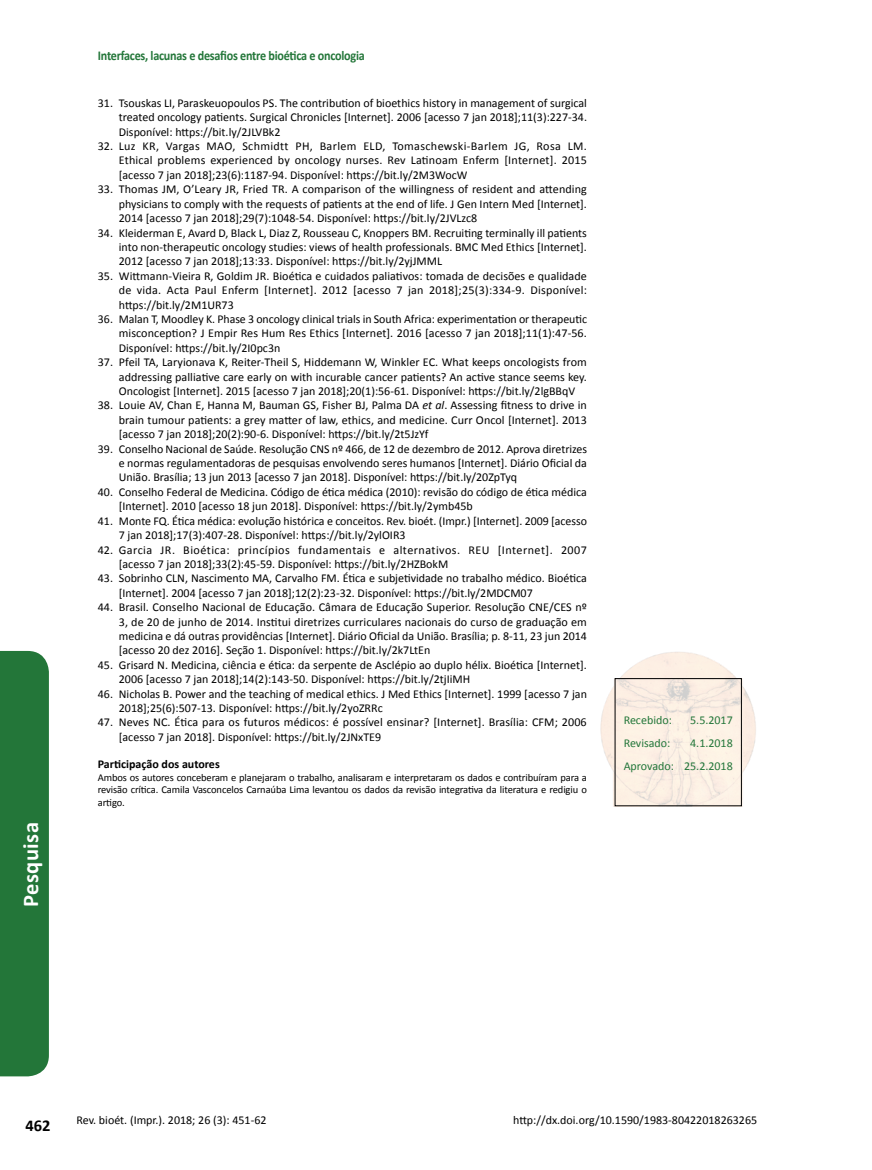
<style>
.page{position:relative;width:872px;height:1170px;background:#fff}
.page>*{position:absolute;margin:0;border:0;box-sizing:border-box;transform-origin:0 0}
.t1{font:700 22.5px "Calibri";letter-spacing:.02em;color:#fff}
.t2{font:700 16.5px "Calibri";color:#000}
.t3{font:700 13.5px "Calibri";letter-spacing:-.02em;color:#237639;scale:.9 1}
.t4{font:12px/14.4px "Calibri";color:#000;text-align:justify}
.t5{font:12px/14.4px "Calibri";letter-spacing:.035em;color:#000}
.t6{font:12px/23px "Calibri";color:#237639;text-align:right}
.t7{font:700 12px "Calibri";color:#000}
.t8{font:10.5px/12.6px "Calibri";letter-spacing:-.01em;color:#000;text-align:justify}
.s1{font-style:italic}
</style>
<div class="page">
<img style="left:600px;top:652px;width:156px;height:154px">
<div style="left:0;top:651px;width:49px;height:425px;background:#237639"></div>
<h1 class="t1" style="left:16px;top:907px;width:86px;rotate:-90deg">Pesquisa</h1>
<p class="t3" style="left:98px;top:47px;width:298px">Interfaces, lacunas e desafios entre bioética e oncologia</p>
<p class="t4" style="left:119px;top:96px;width:470px;text-indent:-21px">31. Tsouskas LI, Paraskeuopoulos PS. The contribution of bioethics history in management of surgical treated oncology patients. Surgical Chronicles [Internet]. 2006 [acesso 7 jan 2018];11(3):227-34.<br>Disponível: https://bit.ly/2JLVBk2</p>
<p class="t4" style="left:119px;top:139px;width:469px;text-indent:-21px">32. Luz KR, Vargas MAO, Schmidtt PH, Barlem ELD, Tomaschewski-Barlem JG, Rosa LM.<br>Ethical problems experienced by oncology nurses. Rev Latinoam Enferm [Internet]. 2015 [acesso 7 jan 2018];23(6):1187-94. Disponível: https://bit.ly/2M3WocW</p>
<p class="t4" style="left:119px;top:182px;width:469px;text-indent:-21px">33. Thomas JM, O’Leary JR, Fried TR. A comparison of the willingness of resident and attending physicians to comply with the requests of patients at the end of life. J Gen Intern Med [Internet].<br>2014 [acesso 7 jan 2018];29(7):1048-54. Disponível: https://bit.ly/2JVLzc8</p>
<p class="t4" style="left:119px;top:225px;width:469px;text-indent:-21px">34. Kleiderman E, Avard D, Black L, Diaz Z, Rousseau C, Knoppers BM. Recruiting terminally ill patients into non-therapeutic oncology studies: views of health professionals. BMC Med Ethics [Internet].<br>2012 [acesso 7 jan 2018];13:33. Disponível: https://bit.ly/2yjJMML</p>
<p class="t4" style="left:119px;top:268px;width:470px;text-indent:-21px">35. Wittmann-Vieira R, Goldim JR. Bioética e cuidados paliativos: tomada de decisões e qualidade de vida. Acta Paul Enferm [Internet]. 2012 [acesso 7 jan 2018];25(3):334-9. Disponível: https://bit.ly/2M1UR73</p>
<p class="t4" style="left:119px;top:312px;width:470px;text-indent:-21px">36. Malan T, Moodley K. Phase 3 oncology clinical trials in South Africa: experimentation or therapeutic misconception? J Empir Res Hum Res Ethics [Internet]. 2016 [acesso 7 jan 2018];11(1):47-56.<br>Disponível: https://bit.ly/2I0pc3n</p>
<p class="t4" style="left:119px;top:355px;width:470px;text-indent:-21px">37. Pfeil TA, Laryionava K, Reiter-Theil S, Hiddemann W, Winkler EC. What keeps oncologists from addressing palliative care early on with incurable cancer patients? An active stance seems key.<br>Oncologist [Internet]. 2015 [acesso 7 jan 2018];20(1):56-61. Disponível: https://bit.ly/2lgBBqV</p>
<p class="t4" style="left:119px;top:398px;width:469px;text-indent:-21px">38. Louie AV, Chan E, Hanna M, Bauman GS, Fisher BJ, Palma DA <span class="s1">et al</span>. Assessing fitness to drive in brain tumour patients: a grey matter of law, ethics, and medicine. Curr Oncol [Internet]. 2013 [acesso 7 jan 2018];20(2):90-6. Disponível: https://bit.ly/2t5JzYf</p>
<p class="t4" style="left:119px;top:441px;width:470px;text-indent:-21px">39. Conselho Nacional de Saúde. Resolução CNS nº 466, de 12 de dezembro de 2012. Aprova diretrizes e normas regulamentadoras de pesquisas envolvendo seres humanos [Internet]. Diário Oficial da União. Brasília; 13 jun 2013 [acesso 7 jan 2018]. Disponível: https://bit.ly/20ZpTyq</p>
<p class="t4" style="left:119px;top:484px;width:469px;text-indent:-21px">40. Conselho Federal de Medicina. Código de ética médica (2010): revisão do código de ética médica [Internet]. 2010 [acesso 18 jun 2018]. Disponível: https://bit.ly/2ymb45b</p>
<p class="t4" style="left:119px;top:513px;width:469px;text-indent:-21px">41. Monte FQ. Ética médica: evolução histórica e conceitos. Rev. bioét. (Impr.) [Internet]. 2009 [acesso<br>7 jan 2018];17(3):407-28. Disponível: https://bit.ly/2ylOIR3</p>
<p class="t5" style="left:119px;top:542px;width:469px;text-indent:-21px">42. Garcia JR. Bioética: princípios fundamentais e alternativos. REU [Internet]. 2007 [acesso 7 jan 2018];33(2):45-59. Disponível: https://bit.ly/2HZBokM</p>
<p class="t4" style="left:119px;top:571px;width:469px;text-indent:-21px">43. Sobrinho CLN, Nascimento MA, Carvalho FM. Ética e subjetividade no trabalho médico. Bioética [Internet]. 2004 [acesso 7 jan 2018];12(2):23-32. Disponível: https://bit.ly/2MDCM07</p>
<p class="t4" style="left:119px;top:600px;width:469px;text-indent:-21px">44. Brasil. Conselho Nacional de Educação. Câmara de Educação Superior. Resolução CNE/CES nº 3, de 20 de junho de 2014. Institui diretrizes curriculares nacionais do curso de graduação em medicina e dá outras providências [Internet]. Diário Oficial da União. Brasília; p. 8-11, 23 jun 2014 [acesso 20 dez 2016]. Seção 1. Disponível: https://bit.ly/2k7LtEn</p>
<p class="t4" style="left:119px;top:657px;width:469px;text-indent:-21px">45. Grisard N. Medicina, ciência e ética: da serpente de Asclépio ao duplo hélix. Bioética [Internet].<br>2006 [acesso 7 jan 2018];14(2):143-50. Disponível: https://bit.ly/2tjIiMH</p>
<p class="t4" style="left:119px;top:686px;width:469px;text-indent:-21px">46. Nicholas B. Power and the teaching of medical ethics. J Med Ethics [Internet]. 1999 [acesso 7 jan<br>2018];25(6):507-13. Disponível: https://bit.ly/2yoZRRc</p>
<p class="t4" style="left:119px;top:715px;width:469px;text-indent:-21px">47. Neves NC. Ética para os futuros médicos: é possível ensinar? [Internet]. Brasília: CFM; 2006 [acesso 7 jan 2018]. Disponível: https://bit.ly/2JNxTE9</p>
<p class="t7" style="left:98px;top:756px;width:123px">Participação dos autores</p>
<p class="t8" style="left:98px;top:770px;width:490px">Ambos os autores conceberam e planejaram o trabalho, analisaram e interpretaram os dados e contribuíram para a revisão crítica. Camila Vasconcelos Carnaúba Lima levantou os dados da revisão integrativa da literatura e redigiu o artigo.</p>
<p class="t6" style="left:623px;top:708px;width:50px">Recebido:</p>
<p class="t6" style="left:690px;top:708px;width:44px">5.5.2017</p>
<p class="t6" style="left:623px;top:731px;width:48px">Revisado:</p>
<p class="t6" style="left:623px;top:731px;width:111px">4.1.2018<br>Aprovado: 25.2.2018</p>
<h2 class="t2" style="left:26px;top:1115px;width:27px">462</h2>
<p class="t4" style="left:77px;top:1113px;width:191px">Rev. bioét. (Impr.). 2018; 26 (3): 451-62</p>
<p class="t4" style="left:513px;top:1113px;width:245px">http://dx.doi.org/10.1590/1983-80422018263265</p>
</div>
